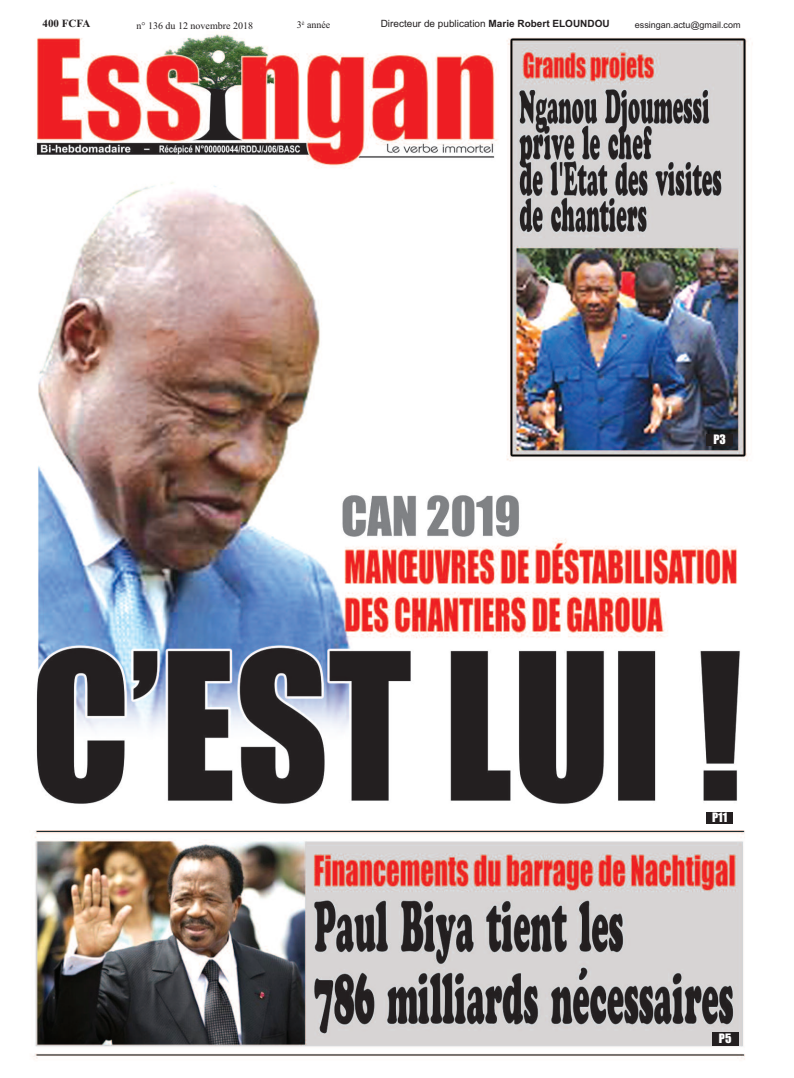
<style>
.page{position:relative;width:794px;height:1078px;background:#fff}
.page>*{position:absolute;margin:0;border:0;box-sizing:border-box;transform-origin:0 0}
.t1{font:12px "Impact";color:#fff}
.t2{font:700 11px "Times New Roman";color:#231f20}
.t3{font:10px "Arial";color:#231f20}
.t4{font:10px "Times New Roman";color:#231f20}
.t5{font:9px "Arial";color:#231f20}
.s1{font-weight:700}
</style>
<div class="page">
<img style="left:33px;top:34px;width:720px;height:1026px">
<div style="left:706px;top:434px;width:27px;height:11px;background:#231f20"></div>
<div style="left:706px;top:811px;width:27px;height:12px;background:#231f20"></div>
<div style="left:712px;top:1031px;width:26px;height:14px;background:#231f20"></div>
<p class="t2" style="left:43px;top:17px;width:49px">400 FCFA</p>
<p class="t4" style="left:137px;top:19px;width:118px">n° 136 du 12 novembre 2018</p>
<p class="t4" style="left:297px;top:19px;width:35px">3<sup>è</sup> année</p>
<p class="t3" style="left:381px;top:18px;width:230px">Directeur de publication <span class="s1">Marie Robert ELOUNDOU</span></p>
<p class="t5" style="left:635px;top:19px;width:107px">essingan.actu@gmail.com</p>
<p class="t1" style="left:713px;top:432px;width:14px">P3</p>
<p class="t1" style="left:712px;top:810px;width:17px">P11</p>
<p class="t1" style="left:719px;top:1031px;width:14px">P5</p>
</div>
